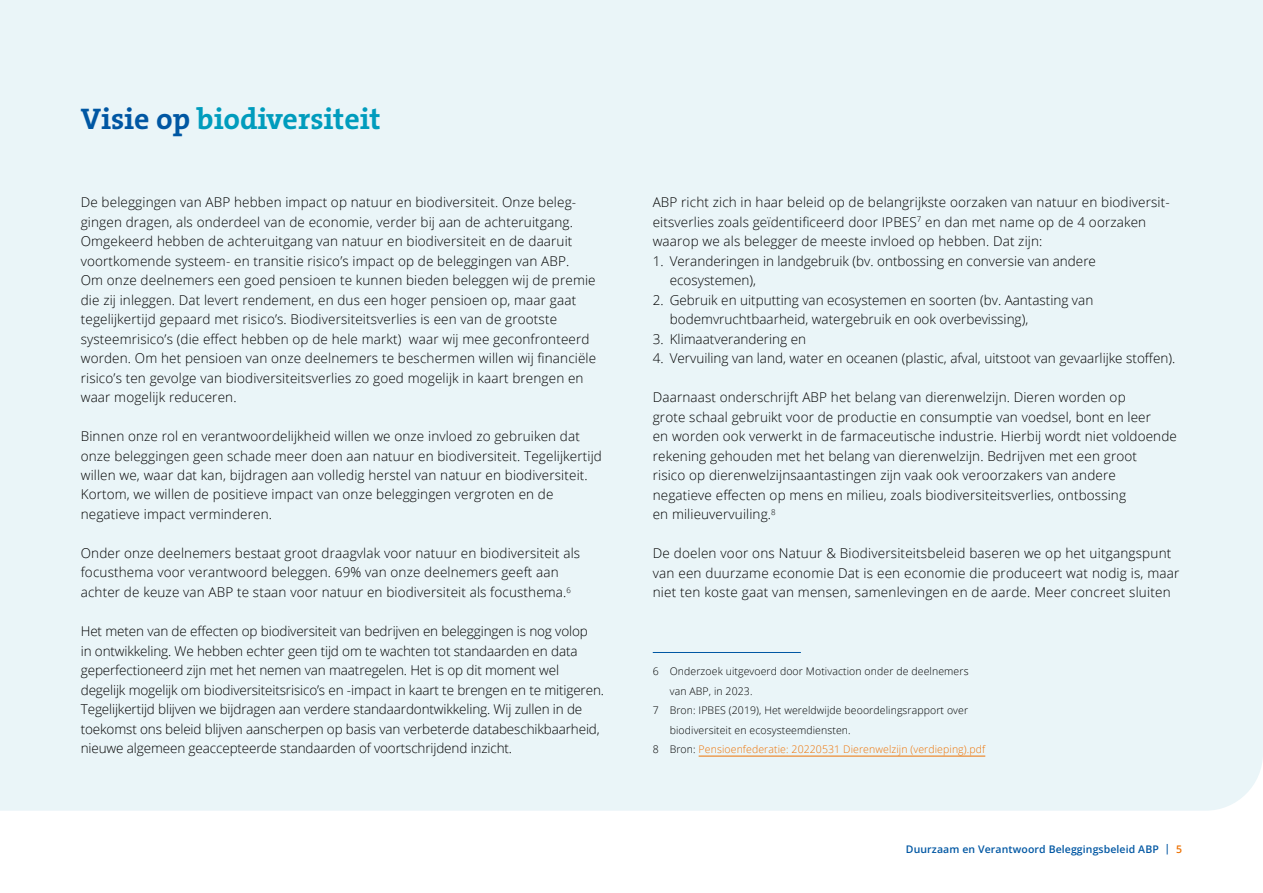
<style>
.page{position:relative;width:1263px;height:893px;background:#fff}
.page>*{position:absolute;margin:0;border:0;box-sizing:border-box;transform-origin:0 0}
.t1{font:700 30px "The Serif B W7";color:#009cbd}
.t2{font:300 13.5px/19.5px "Open Sans";letter-spacing:.01em;color:#000}
.t3{font:300 13.5px/19.5px "Open Sans";letter-spacing:-.01em;color:#000}
.t4{font:300 10.5px "Open Sans";letter-spacing:.01em;color:#000}
.t5{font:300 10.5px "Open Sans";letter-spacing:.01em;color:#ed7102}
.t6{font:600 10.5px "Open Sans";letter-spacing:.01em;color:#0057a3}
.s1{color:#0057a3}
.s2{color:#000}
.s3{color:#ed7102}
</style>
<div class="page">
<div style="left:0;top:0;width:1263px;height:811px;background:#eaf5f8"></div>
<hr style="left:699px;top:756px;width:286px;height:1px;background:#ed7102">
<hr style="left:653px;top:652px;width:148px;height:1px;background:#0057a3">
<h1 class="t1" style="left:81px;top:99px;width:302px"><span class="s1">Visie op</span> biodiversiteit</h1>
<p class="t2" style="left:81px;top:192px;width:517px">De beleggingen van ABP hebben impact op natuur en biodiversiteit. Onze beleg&shy;gingen dragen, als onderdeel van de economie, verder bij aan de achteruitgang.<br>Omgekeerd hebben de achteruitgang van natuur en biodiversiteit en de daaruit voortkomende systeem- en transitie risico’s impact op de beleggingen van ABP.<br>Om onze deelnemers een goed pensioen te kunnen bieden beleggen wij de premie die zij inleggen. Dat levert rendement, en dus een hoger pensioen op, maar gaat tegelijkertijd gepaard met risico’s. Biodiversiteitsverlies is een van de grootste systeemrisico’s (die effect hebben op de hele markt) waar wij mee geconfronteerd worden. Om het pensioen van onze deelnemers te beschermen willen wij financiële risico’s ten gevolge van biodiversiteitsverlies zo goed mogelijk in kaart brengen en waar mogelijk reduceren.</p>
<p class="t2" style="left:81px;top:426px;width:523px">Binnen onze rol en verantwoordelijkheid willen we onze invloed zo gebruiken dat onze beleggingen geen schade meer doen aan natuur en biodiversiteit. Tegelijkertijd willen we, waar dat kan, bijdragen aan volledig herstel van natuur en biodiversiteit.<br>Kortom, we willen de positieve impact van onze beleggingen vergroten en de negatieve impact verminderen.</p>
<p class="t2" style="left:81px;top:543px;width:501px">Onder onze deelnemers bestaat groot draagvlak voor natuur en biodiversiteit als focusthema voor verantwoord beleggen. 69% van onze deelnemers geeft aan achter de keuze van ABP te staan voor natuur en biodiversiteit als focusthema.<sup>6</sup></p>
<p class="t3" style="left:81px;top:621px;width:525px">Het meten van de effecten op biodiversiteit van bedrijven en beleggingen is nog volop<br>in ontwikkeling. We hebben echter geen tijd om te wachten tot standaarden en data geperfectioneerd zijn met het nemen van maatregelen. Het is op dit moment wel degelijk mogelijk om biodiversiteitsrisico’s en -impact in kaart te brengen en te mitigeren.<br>Tegelijkertijd blijven we bijdragen aan verdere standaardontwikkeling. Wij zullen in de toekomst ons beleid blijven aanscherpen op basis van verbeterde databeschikbaarheid, nieuwe algemeen geaccepteerde standaarden of voortschrijdend inzicht.</p>
<p class="t2" style="left:653px;top:192px;width:519px">ABP richt zich in haar beleid op de belangrijkste oorzaken van natuur en biodiversit&shy;eitsverlies zoals geïdentificeerd door IPBES<sup>7</sup> en dan met name op de 4 oorzaken waarop we als belegger de meeste invloed op hebben. Dat zijn:</p>
<p class="t2" style="left:670px;top:251px;width:428px;text-indent:-17px">1. Veranderingen in landgebruik (bv. ontbossing en conversie van andere ecosystemen),</p>
<p class="t2" style="left:670px;top:289px;width:425px;text-indent:-17px">2. Gebruik en uitputting van ecosystemen en soorten (bv. Aantasting van bodemvruchtbaarheid, watergebruik en ook overbevissing),</p>
<p class="t2" style="left:653px;top:328px;width:155px">3. Klimaatverandering en</p>
<p class="t2" style="left:653px;top:348px;width:524px">4. Vervuiling van land, water en oceanen (plastic, afval, uitstoot van gevaarlijke stoffen).</p>
<p class="t2" style="left:653px;top:387px;width:526px">Daarnaast onderschrijft ABP het belang van dierenwelzijn. Dieren worden op<br>grote schaal gebruikt voor de productie en consumptie van voedsel, bont en leer<br>en worden ook verwerkt in de farmaceutische industrie. Hierbij wordt niet voldoende rekening gehouden met het belang van dierenwelzijn. Bedrijven met een groot<br>risico op dierenwelzijnsaantastingen zijn vaak ook veroorzakers van andere negatieve effecten op mens en milieu, zoals biodiversiteitsverlies, ontbossing<br>en milieuvervuiling.<sup>8</sup></p>
<p class="t2" style="left:653px;top:543px;width:528px">De doelen voor ons Natuur &amp; Biodiversiteitsbeleid baseren we op het uitgangspunt van een duurzame economie Dat is een economie die produceert wat nodig is, maar niet ten koste gaat van mensen, samenlevingen en de aarde. Meer concreet sluiten</p>
<p class="t4" style="left:653px;top:664px;width:317px">6 Onderzoek uitgevoerd door Motivaction onder de deelnemers</p>
<p class="t4" style="left:670px;top:684px;width:84px">van ABP, in 2023.</p>
<p class="t4" style="left:653px;top:703px;width:317px">7 Bron: IPBES (2019), Het wereldwijde beoordelingsrapport over</p>
<p class="t4" style="left:670px;top:723px;width:182px">biodiversiteit en ecosysteemdiensten.</p>
<p class="t5" style="left:653px;top:742px;width:334px"><span class="s2">8 Bron:</span> Pensioenfederatie: 20220531 Dierenwelzijn (verdieping).pdf</p>
<p class="t6" style="left:906px;top:842px;width:278px">Duurzaam en Verantwoord Beleggingsbeleid ABP | <span class="s3">5</span></p>
</div>
